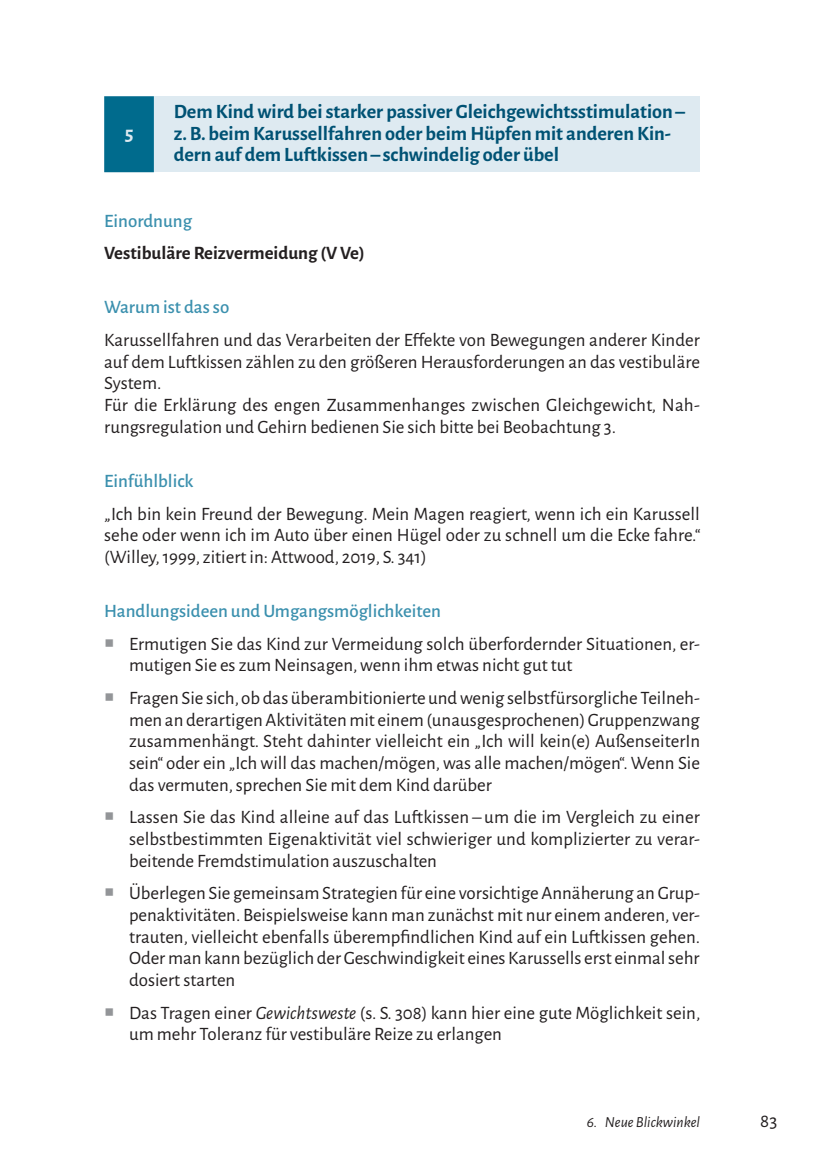
<style>
.page{position:relative;width:824px;height:1171px;background:#fff}
.page>*{position:absolute;margin:0;border:0;box-sizing:border-box;transform-origin:0 0}
.t1{font:700 20.3px/21.7px "Alegreya Sans";color:#005274}
.t2{font:700 20.3px "Alegreya Sans";color:#deeaf1}
.t3{font:19.25px "Alegreya Sans";color:#231f20}
.t4{font:18.9px/21.7px "Alegreya Sans";color:#231f20;text-align:justify}
.t5{font:500 18.9px "Alegreya Sans";color:#3b90ae}
.t6{font:700 18.9px "Alegreya Sans";color:#231f20}
.t7{font:italic 15.4px "Alegreya Sans";color:#231f20}
.s1{font-style:italic}
</style>
<div class="page">
<div style="left:104px;top:96px;width:595px;height:76px;background:#deeaf1"></div>
<div style="left:104px;top:96px;width:50px;height:76px;background:#006b8d"></div>
<p class="t2" style="left:125px;top:118px;width:10px">5</p>
<p class="t1" style="left:174px;top:99px;width:513px">Dem Kind wird bei starker passiver Gleichgewichtsstimulation– z. B. beim Karussellfahren oder beim Hüpfen mit anderen Kin&shy;dern auf dem Luftkissen– schwindelig oder übel</p>
<p class="t5" style="left:104px;top:207px;width:89px">Einordnung</p>
<p class="t6" style="left:104px;top:239px;width:262px">Vestibuläre Reizvermeidung (V Ve)</p>
<p class="t5" style="left:104px;top:294px;width:127px">Warum ist das so</p>
<p class="t4" style="left:104px;top:328px;width:597px;text-align:left">Karussellfahren und das Verarbeiten der Effekte von Bewegungen anderer Kinder auf dem Luftkissen zählen zu den größeren Herausforderungen an das vestibuläre System.<br>Für die Erklärung des engen Zusammenhanges zwischen Gleichgewicht, Nah&shy;rungsregulation und Gehirn bedienen Sie sich bitte bei Beobachtung 3.</p>
<p class="t5" style="left:104px;top:468px;width:91px">Einfühlblick</p>
<p class="t4" style="left:104px;top:502px;width:597px">„Ich bin kein Freund der Bewegung. Mein Magen reagiert, wenn ich ein Karussell sehe oder wenn ich im Auto über einen Hügel oder zu schnell um die Ecke fahre.“ (Willey, 1999, zitiert in: Attwood, 2019, S. 341)</p>
<p class="t5" style="left:104px;top:598px;width:338px">Handlungsideen und Umgangsmöglichkeiten</p>
<p class="t4" style="left:129px;top:632px;width:572px">Ermutigen Sie das Kind zur Vermeidung solch überfordernder Situationen, er&shy;mutigen Sie es zum Neinsagen, wenn ihm etwas nicht gut tut</p>
<p class="t4" style="left:129px;top:686px;width:572px">Fragen Sie sich, ob das überambitionierte und wenig selbstfürsorgliche Teilneh&shy;men an derartigen Aktivitäten mit einem (unausgesprochenen) Gruppenzwang zusammenhängt. Steht dahinter vielleicht ein „Ich will kein(e) AußenseiterIn sein“ oder ein „Ich will das machen/mögen, was alle machen/mögen“. Wenn Sie das vermuten, sprechen Sie mit dem Kind darüber</p>
<p class="t4" style="left:129px;top:805px;width:572px">Lassen Sie das Kind alleine auf das Luftkissen – um die im Vergleich zu einer selbstbestimmten Eigenaktivität viel schwieriger und komplizierter zu verar&shy;beitende Fremdstimulation auszuschalten</p>
<p class="t4" style="left:129px;top:881px;width:572px">Überlegen Sie gemeinsam Strategien für eine vorsichtige Annäherung an Grup&shy;penaktivitäten. Beispielsweise kann man zunächst mit nur einem anderen, ver&shy;trauten, vielleicht ebenfalls überempfindlichen Kind auf ein Luftkissen gehen.<br>Oder man kann bezüglich der Geschwindigkeit eines Karussells erst einmal sehr dosiert starten</p>
<p class="t4" style="left:129px;top:1001px;width:572px">Das Tragen einer <span class="s1">Gewichtsweste</span> (s. S. 308) kann hier eine gute Möglichkeit sein, um mehr Toleranz für vestibuläre Reize zu erlangen</p>
<p class="t7" style="left:586px;top:1112px;width:115px">6. Neue Blickwinkel</p>
<p class="t3" style="left:760px;top:1108px;width:19px">83</p>
</div>
